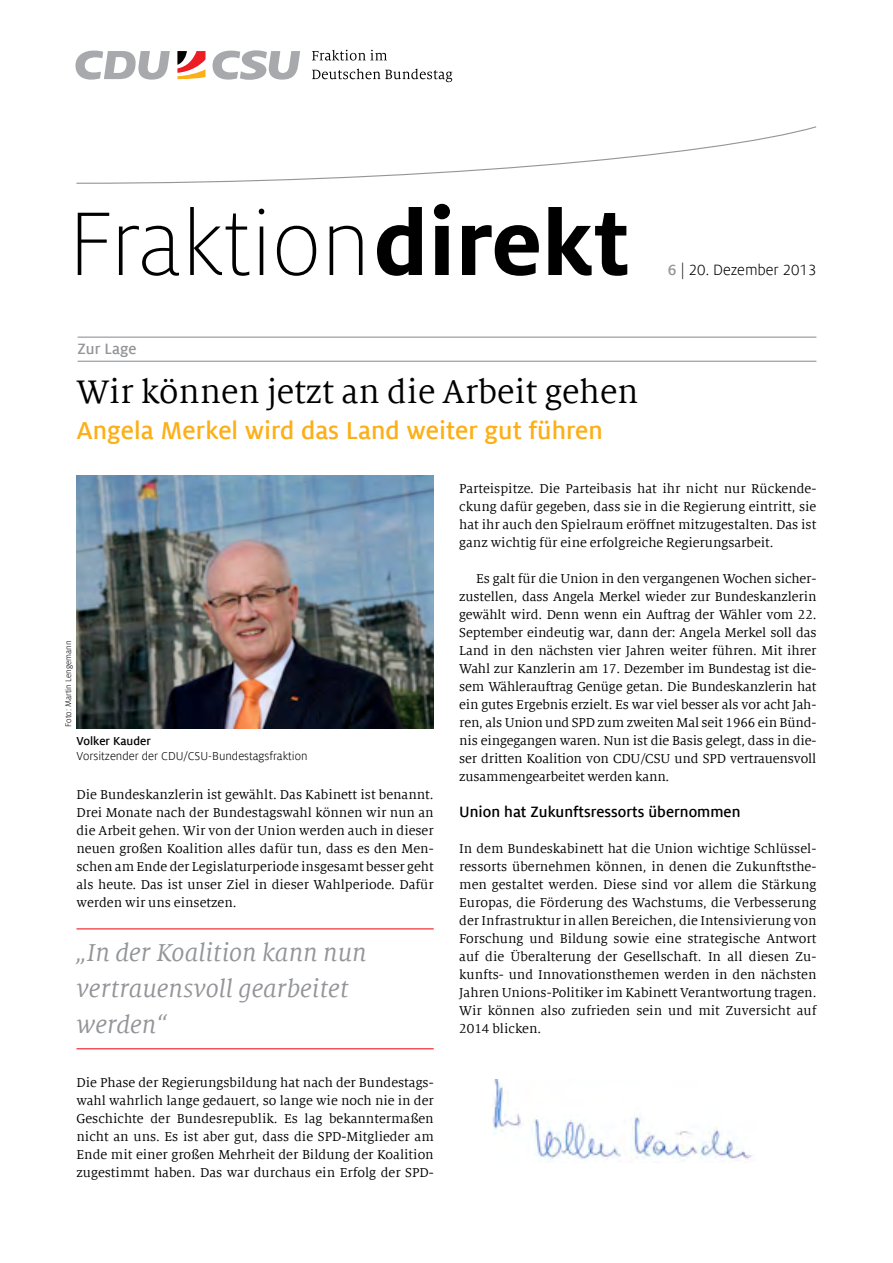
<style>
.page{position:relative;width:893px;height:1263px;background:#fff}
.page>*{position:absolute;margin:0;border:0;box-sizing:border-box;transform-origin:0 0}
.t1{font:36px "Milo Serif Offc";color:#000}
.t2{font:italic 27px/36px "Milo Serif Offc";color:#939598}
.t3{font:700 27px "Milo Sans Offc";color:#fcaf17}
.t4{font:700 16.5px "Milo Sans Offc";color:#000}
.t5{font:16.5px "Milo Sans Offc";color:#000}
.t6{font:700 16.5px "Milo Sans Offc";color:#939598}
.t7{font:14.25px/18px "Milo Serif Offc";color:#000;text-align:justify}
.t8{font:12.75px "Milo Sans Offc";color:#000}
.t9{font:700 12.75px "Milo Sans Offc";color:#000}
.t10{font:9px "Milo Sans Offc";color:#000}
.s1{font-weight:700;color:#939598}
</style>
<div class="page">
<svg style="left:76px;top:126px;width:741px;height:58px"></svg>
<svg style="left:312px;top:68px;width:140px;height:14px"></svg>
<svg style="left:177px;top:51px;width:28px;height:28px"></svg>
<svg style="left:312px;top:50px;width:75px;height:11px"></svg>
<svg style="left:75px;top:51px;width:95px;height:29px"></svg>
<svg style="left:213px;top:50px;width:87px;height:30px"></svg>
<svg style="left:78px;top:204px;width:549px;height:72px"></svg>
<hr style="left:78px;top:337px;width:738px;height:1px;background:#939598">
<hr style="left:78px;top:361px;width:738px;height:1px;background:#939598">
<hr style="left:76px;top:928px;width:358px;height:1px;background:#ed1d24">
<hr style="left:76px;top:1048px;width:358px;height:1px;background:#ed1d24">
<img style="left:492px;top:1079px;width:261px;height:84px">
<img style="left:77px;top:475px;width:357px;height:253px">
<p class="t6" style="left:78px;top:340px;width:60px">Zur Lage</p>
<h1 class="t1" style="left:77px;top:373px;width:564px">Wir können jetzt an die Arbeit gehen</h1>
<h2 class="t3" style="left:77px;top:416px;width:528px">Angela Merkel wird das Land weiter gut führen</h2>
<p class="t5" style="left:668px;top:261px;width:150px"><span class="s1">6</span> | 20. Dezember 2013</p>
<p class="t10" style="left:63px;top:727px;width:88px;rotate:-90deg">Foto: Martin Lengemann</p>
<p class="t9" style="left:77px;top:734px;width:76px">Volker Kauder</p>
<p class="t8" style="left:77px;top:749px;width:233px">Vorsitzender der CDU/CSU-Bundestagsfraktion</p>
<p class="t7" style="left:76px;top:786px;width:359px">Die Bundeskanzlerin ist gewählt. Das Kabinett ist benannt.<br>Drei Monate nach der Bundestagswahl können wir nun an die Arbeit gehen. Wir von der Union werden auch in dieser neuen großen Koalition alles dafür tun, dass es den Men&shy;schen am Ende der Legislaturperiode insgesamt besser geht als heute. Das ist unser Ziel in dieser Wahlperiode. Dafür werden wir uns einsetzen.</p>
<h2 class="t2" style="left:76px;top:935px;width:292px">„In der Koalition kann nun vertrauensvoll gearbeitet werden“</h2>
<p class="t7" style="left:76px;top:1074px;width:359px">Die Phase der Regierungsbildung hat nach der Bundestags&shy;wahl wahrlich lange gedauert, so lange wie noch nie in der Geschichte der Bundesrepublik. Es lag bekanntermaßen nicht an uns. Es ist aber gut, dass die SPD-Mitglieder am Ende mit einer großen Mehrheit der Bildung der Koalition zugestimmt haben. Das war durchaus ein Erfolg der SPD-</p>
<p class="t7" style="left:459px;top:480px;width:359px">Parteispitze. Die Parteibasis hat ihr nicht nur Rückende&shy;ckung dafür gegeben, dass sie in die Regierung eintritt, sie hat ihr auch den Spielraum eröffnet mitzugestalten. Das ist ganz wichtig für eine erfolgreiche Regierungsarbeit.</p>
<p class="t7" style="left:459px;top:570px;width:359px;text-indent:17px">Es galt für die Union in den vergangenen Wochen sicher&shy;zustellen, dass Angela Merkel wieder zur Bundeskanzlerin gewählt wird. Denn wenn ein Auftrag der Wähler vom 22.<br>September eindeutig war, dann der: Angela Merkel soll das Land in den nächsten vier Jahren weiter führen. Mit ihrer Wahl zur Kanzlerin am 17. Dezember im Bundestag ist die&shy;sem Wählerauftrag Genüge getan. Die Bundeskanzlerin hat ein gutes Ergebnis erzielt. Es war viel besser als vor acht Jah&shy;ren, als Union und SPD zum zweiten Mal seit 1966 ein Bünd&shy;nis eingegangen waren. Nun ist die Basis gelegt, dass in die&shy;ser dritten Koalition von CDU/CSU und SPD vertrauensvoll zusammengearbeitet werden kann.</p>
<p class="t4" style="left:459px;top:803px;width:283px">Union hat Zukunftsressorts übernommen</p>
<p class="t7" style="left:459px;top:840px;width:359px">In dem Bundeskabinett hat die Union wichtige Schlüssel&shy;ressorts übernehmen können, in denen die Zukunftsthe&shy;men gestaltet werden. Diese sind vor allem die Stärkung Europas, die Förderung des Wachstums, die Verbesserung der Infrastruktur in allen Bereichen, die Intensivierung von Forschung und Bildung sowie eine strategische Antwort auf die Überalterung der Gesellschaft. In all diesen Zu&shy;kunfts- und Innovationsthemen werden in den nächsten Jahren Unions-Politiker im Kabinett Verantwortung tragen.<br>Wir können also zufrieden sein und mit Zuversicht auf 2014 blicken.</p>
</div>
